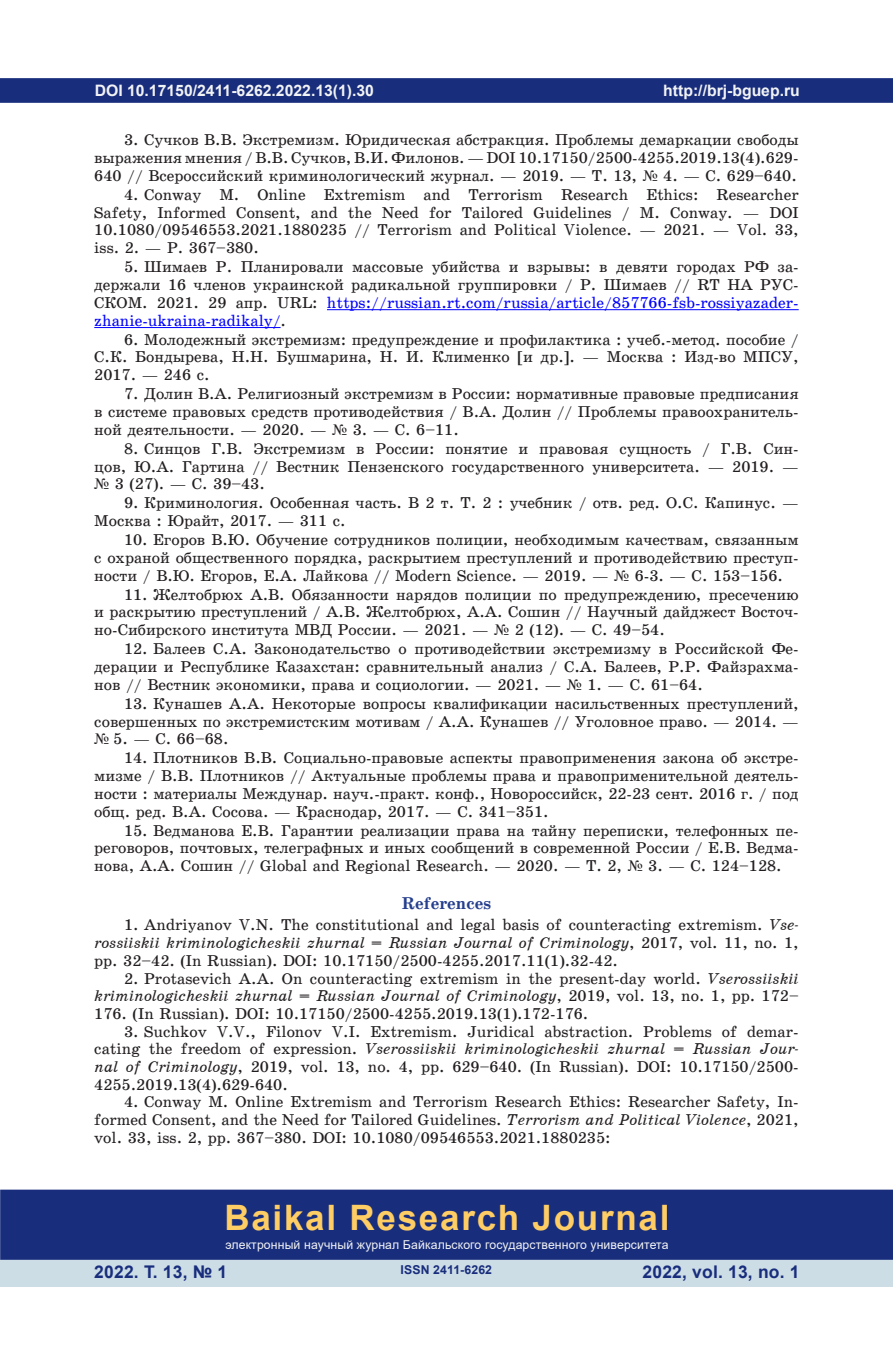
<style>
.page{position:relative;width:893px;height:1360px;background:#fff}
.page>*{position:absolute;margin:0;border:0;box-sizing:border-box;transform-origin:0 0}
.t1{font:700 35px "Arial";letter-spacing:.05em;color:#fecd64}
.t2{font:700 17.5px "Arial";letter-spacing:.01em;color:#182d7c}
.t3{font:17.15px "School Book C Bold";color:#253f8e}
.t4{font:15.75px/17.8px "School Book C";color:#231f20;text-align:justify}
.t5{font:15.75px "School Book C Italic";color:#231f20}
.t6{font:700 15.75px "Arial";color:#f2f3f4}
.t7{font:12.25px "Arial";letter-spacing:.01em;color:#f2f3f4}
.t8{font:700 12.25px "Arial";letter-spacing:.01em;color:#182d7c}
.s1{font-family:"Times New Roman"}
.s2{color:#00f}
.s3{font-family:"School Book C Italic"}
.s4{font-family:"School Book C"}
</style>
<div class="page">
<div style="left:0;top:78px;width:893px;height:25px;background:#182d7c;border:2px solid #182d7c"></div>
<div style="left:0;top:1258px;width:893px;height:28px;background:#cddde6"></div>
<div style="left:0;top:1189px;width:893px;height:70px;background:#182d7c;border:2px solid #182d7c"></div>
<hr style="left:327px;top:309px;width:472px;height:1px;background:#00f">
<hr style="left:94px;top:327px;width:187px;height:1px;background:#00f">
<p class="t6" style="left:95px;top:79px;width:281px">DOI 10.17150/2411-6262.2022.13(1).30</p>
<p class="t6" style="left:663px;top:79px;width:138px">http://brj-bguep.ru</p>
<p class="t4" style="left:94px;top:131px;width:706px;text-indent:30px">3. Сучков В.В. Экстремизм. Юридическая абстракция. Проблемы демаркации свободы выражения мнения / В.В. Сучков, В.И. Филонов. — DOI 10.17150/2500-4255.2019.13(4).629- 640 // Всероссийский криминологический журнал. — 2019. — Т. 13, <span class="s1">№</span> 4. — С. 629–640.</p>
<p class="t4" style="left:94px;top:186px;width:706px;text-indent:30px">4. Conway M. Online Extremism and Terrorism Research Ethics: Researcher Safety, Informed Consent, and the Need for Tailored Guidelines / М. Conway. — DOI 10.1080/09546553.2021.1880235 // Terrorism and Political Violence. — 2021. — Vol. 33, iss. 2. — P. 367–380.</p>
<p class="t4" style="left:94px;top:258px;width:706px;text-indent:30px">5. Шимаев Р. Планировали массовые убийства и взрывы: в девяти городах РФ за&shy;держали 16 членов украинской радикальной группировки / Р. Шимаев // RT НА РУС-СКОМ. 2021. 29 апр. URL: <span class="s2">https://russian.rt.com/russia/article/857766-fsb-rossiyazader&shy;zhanie-ukraina-radikaly/</span>.</p>
<p class="t4" style="left:94px;top:330px;width:706px;text-indent:30px">6. Молодежный экстремизм: предупреждение и профилактика : учеб.-метод. пособие / С.К. Бондырева, Н.Н. Бушмарина, Н. И. Клименко [и др.]. — Москва : Изд-во МПСУ, 2017. — 246 с.</p>
<p class="t4" style="left:94px;top:385px;width:706px;text-indent:30px">7. Долин В.А. Религиозный экстремизм в России: нормативные правовые предписания в системе правовых средств противодействия / В.А. Долин // Проблемы правоохранитель&shy;ной деятельности. — 2020. — <span class="s1">№</span> 3. — С. 6–11.</p>
<p class="t4" style="left:94px;top:439px;width:706px;text-indent:30px">8. Синцов Г.В. Экстремизм в России: понятие и правовая сущность / Г.В. Син&shy;цов, Ю.А. Гартина // Вестник Пензенского государственного университета. — 2019. — <span class="s1">№</span> 3 (27). — С. 39–43.</p>
<p class="t4" style="left:94px;top:494px;width:706px;text-indent:30px">9. Криминология. Особенная часть. В 2 т. Т. 2 : учебник / отв. ред. О.С. Капинус. —<br>Москва : Юрайт, 2017. — 311 с.</p>
<p class="t4" style="left:94px;top:531px;width:706px;text-indent:30px">10. Егоров В.Ю. Обучение сотрудников полиции, необходимым качествам, связанным с охраной общественного порядка, раскрытием преступлений и противодействию преступ&shy;ности / В.Ю. Егоров, Е.А. Лайкова // Modern Science. — 2019. — <span class="s1">№</span> 6-3. — С. 153–156.</p>
<p class="t4" style="left:94px;top:585px;width:706px;text-indent:30px">11. Желтобрюх А.В. Обязанности нарядов полиции по предупреждению, пресечению и раскрытию преступлений / А.В. Желтобрюх, А.А. Сошин // Научный дайджест Восточ&shy;но-Сибирского института МВД России. — 2021. — <span class="s1">№</span> 2 (12). — С. 49–54.</p>
<p class="t4" style="left:94px;top:640px;width:706px;text-indent:30px">12. Балеев С.А. Законодательство о противодействии экстремизму в Российской Фе&shy;дерации и Республике Казахстан: сравнительный анализ / С.А. Балеев, Р.Р. Файзрахма&shy;нов // Вестник экономики, права и социологии. — 2021. — <span class="s1">№</span> 1. — С. 61–64.</p>
<p class="t4" style="left:94px;top:694px;width:706px;text-indent:30px">13. Кунашев А.А. Некоторые вопросы квалификации насильственных преступлений, совершенных по экстремистским мотивам / А.А. Кунашев // Уголовное право. — 2014. — <span class="s1">№</span> 5. — С. 66–68.</p>
<p class="t4" style="left:94px;top:749px;width:706px;text-indent:30px">14. Плотников В.В. Социально-правовые аспекты правоприменения закона об экстре&shy;мизме / В.В. Плотников // Актуальные проблемы права и правоприменительной деятель&shy;ности : материалы Междунар. науч.-практ. конф., Новороссийск, 22-23 сент. 2016 г. / под общ. ред. В.А. Сосова. — Краснодар, 2017. — С. 341–351.</p>
<p class="t4" style="left:94px;top:821px;width:706px;text-indent:30px">15. Ведманова Е.В. Гарантии реализации права на тайну переписки, телефонных пе&shy;реговоров, почтовых, телеграфных и иных сообщений в современной России / Е.В. Ведма&shy;нова, А.А. Сошин // Global and Regional Research. — 2020. — Т. 2, <span class="s1">№</span> 3. — С. 124–128.</p>
<p class="t3" style="left:402px;top:893px;width:91px">References</p>
<p class="t4" style="left:124px;top:916px;width:676px">1. Andriyanov V.N. The constitutional and legal basis of counteracting extremism. <span class="s3">Vse-</span></p>
<p class="t5" style="left:94px;top:933px;width:706px">rossiiskii kriminologicheskii zhurnal = Russian Journal of Criminology<span class="s4">, 2017, vol. 11, no. 1,</span></p>
<p class="t4" style="left:94px;top:951px;width:525px">pp. 32–42. (In Russian). DOI: 10.17150/2500-4255.2017.11(1).32-42.</p>
<p class="t4" style="left:124px;top:969px;width:676px">2. Protasevich А.A. On counteracting extremism in the present-day world. <span class="s3">Vserossiiskii</span></p>
<p class="t5" style="left:94px;top:986px;width:706px">kriminologicheskii zhurnal = Russian Journal of Criminology<span class="s4">, 2019, vol. 13, no. 1, pp. 172–</span></p>
<p class="t4" style="left:94px;top:1004px;width:496px">176. (In Russian). DOI: 10.17150/2500-4255.2019.13(1).172-176.</p>
<p class="t4" style="left:124px;top:1022px;width:676px">3. Suchkov V.V., Filonov V.I. Extremism. Juridical abstraction. Problems of demar-</p>
<p class="t5" style="left:94px;top:1040px;width:706px"><span class="s4">cating the freedom of expression.</span> Vserossiiskii kriminologicheskii zhurnal = Russian Jour-</p>
<p class="t4" style="left:94px;top:1057px;width:706px"><span class="s3">nal of Criminology</span>, 2019, vol. 13, no. 4, pp. 629–640. (In Russian). DOI: 10.17150/2500-<br>4255.2019.13(4).629-640.</p>
<p class="t4" style="left:94px;top:1093px;width:706px;text-indent:30px">4. Conway M. Online Extremism and Terrorism Research Ethics: Researcher Safety, In&shy;formed Consent, and the Need for Tailored Guidelines. <span class="s3">Terrorism and Political Violence</span>, 2021, vol. 33, iss. 2, pp. 367–380. DOI: 10.1080/09546553.2021.1880235:</p>
<h1 class="t1" style="left:224px;top:1192px;width:447px">Baikal Research Journal</h1>
<p class="t7" style="left:225px;top:1236px;width:445px">электронный научный журнал Байкальского государственного университета</p>
<p class="t2" style="left:94px;top:1259px;width:135px">2022. Т. 13, № 1</p>
<p class="t8" style="left:401px;top:1261px;width:93px">ISSN 2411-6262</p>
<p class="t2" style="left:643px;top:1259px;width:159px">2022, vol. 13, no. 1</p>
</div>
